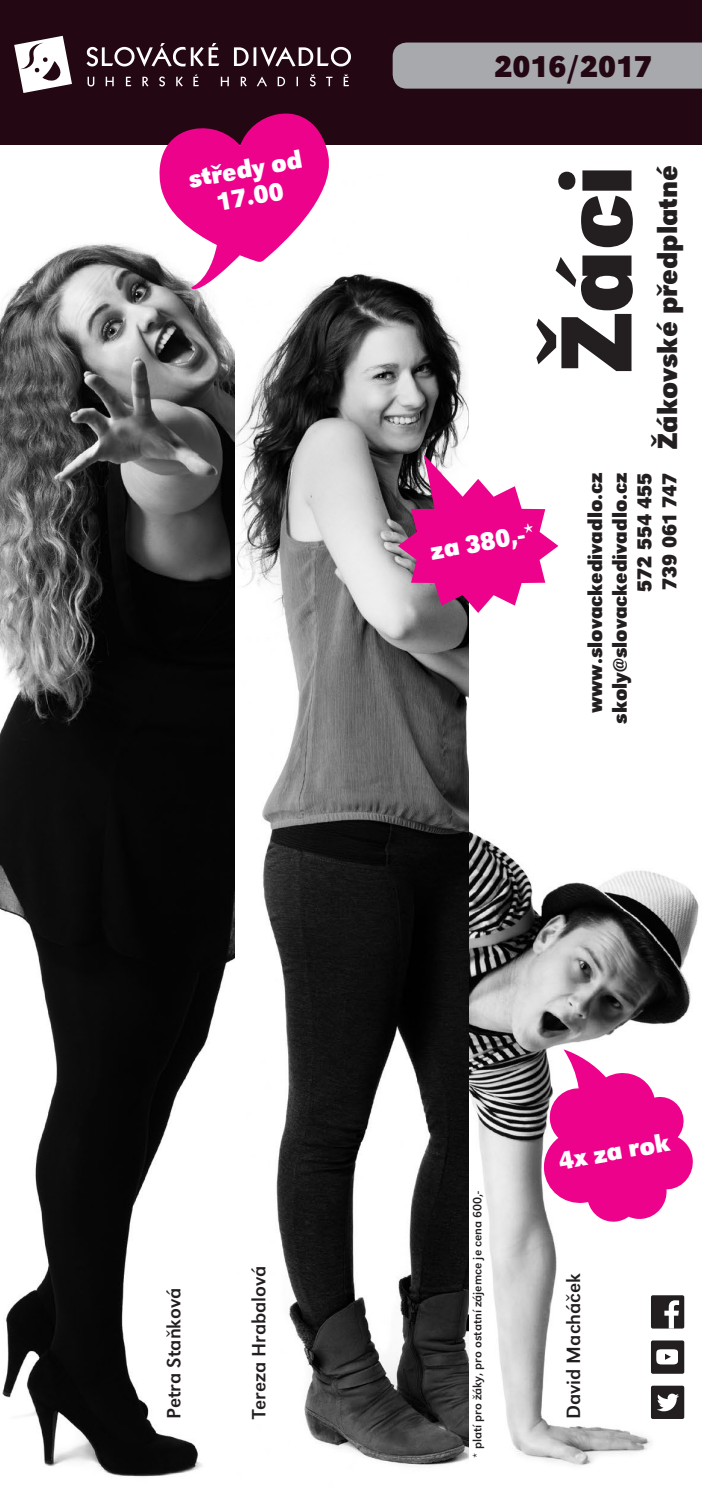
<style>
.page{position:relative;width:702px;height:1489px;background:#fff}
.page>*{position:absolute;margin:0;border:0;box-sizing:border-box;transform-origin:0 0}
.t1{font:700 condensed 105px "URW Grotesk TCE";color:#231f20}
.t2{font:700 condensed 31.25px "URW Grotesk TCE";color:#230712}
.t3{font:700 condensed 28.75px "URW Grotesk TCE";color:#231f20}
.t4{font:700 condensed 26.25px/27.5px "URW Grotesk TCE";color:#fff;text-align:center}
.t5{font:700 condensed 21px/24.8px "URW Grotesk TCE";color:#231f20;text-align:right}
.t6{font:20px "URW Grotesk TCE";color:#231f20}
.t7{font:12.5px "URW Grotesk TCE";color:#231f20}
</style>
<div class="page">
<img style="left:468px;top:144px;width:234px;height:1322px">
<img style="left:234px;top:144px;width:234px;height:1323px">
<img style="left:0;top:144px;width:234px;height:1333px">
<div style="left:0;top:0;width:702px;height:144px;background:#230712"></div>
<div style="left:392px;top:43px;width:310px;height:46px;background:#a8a9ad"></div>
<svg style="left:14px;top:36px;width:337px;height:57px"></svg>
<svg style="left:156px;top:113px;width:179px;height:177px"></svg>
<svg style="left:398px;top:454px;width:160px;height:159px"></svg>
<svg style="left:543px;top:1049px;width:151px;height:173px"></svg>
<div style="left:651px;top:1295px;width:33px;height:33px;background:#231f20;border-radius:2px"></div>
<svg style="left:664px;top:1300px;width:15px;height:28px"></svg>
<div style="left:651px;top:1385px;width:33px;height:33px;background:#231f20;border-radius:2px"></div>
<svg style="left:657px;top:1393px;width:22px;height:18px"></svg>
<div style="left:651px;top:1340px;width:33px;height:33px;background:#231f20;border-radius:2px"></div>
<svg style="left:656px;top:1349px;width:22px;height:15px"></svg>
<p class="t4" style="left:186px;top:166px;width:116px;rotate:-10deg">středy od<br>17.00</p>
<h2 class="t2" style="left:494px;top:48px;width:159px">2016/2017</h2>
<h3 class="t3" style="left:650px;top:448px;width:285px;rotate:-90deg">Žákovské předplatné</h3>
<p class="t5" style="left:583px;top:723px;width:252px;rotate:-90deg">www.slovackedivadlo.cz skoly@slovackedivadlo.cz<br>572 554 455<br>739 061 747</p>
<h1 class="t1" style="left:535px;top:372px;width:208px;rotate:-90deg">Žáci</h1>
<p class="t4" style="left:428px;top:538px;width:107px;rotate:-10deg">za 380,-*</p>
<p class="t4" style="left:556px;top:1148px;width:114px;rotate:-10deg">4x za rok</p>
<p class="t6" style="left:162px;top:1418px;width:133px;rotate:-90deg">Petra Staňková</p>
<p class="t7" style="left:470px;top:1457px;width:268px;rotate:-90deg">* platí pro žáky, pro ostatní zájemce je cena 600,-</p>
<p class="t6" style="left:247px;top:1418px;width:155px;rotate:-90deg">Tereza Hrabalová</p>
<p class="t6" style="left:562px;top:1418px;width:147px;rotate:-90deg">David Macháček</p>
</div>
